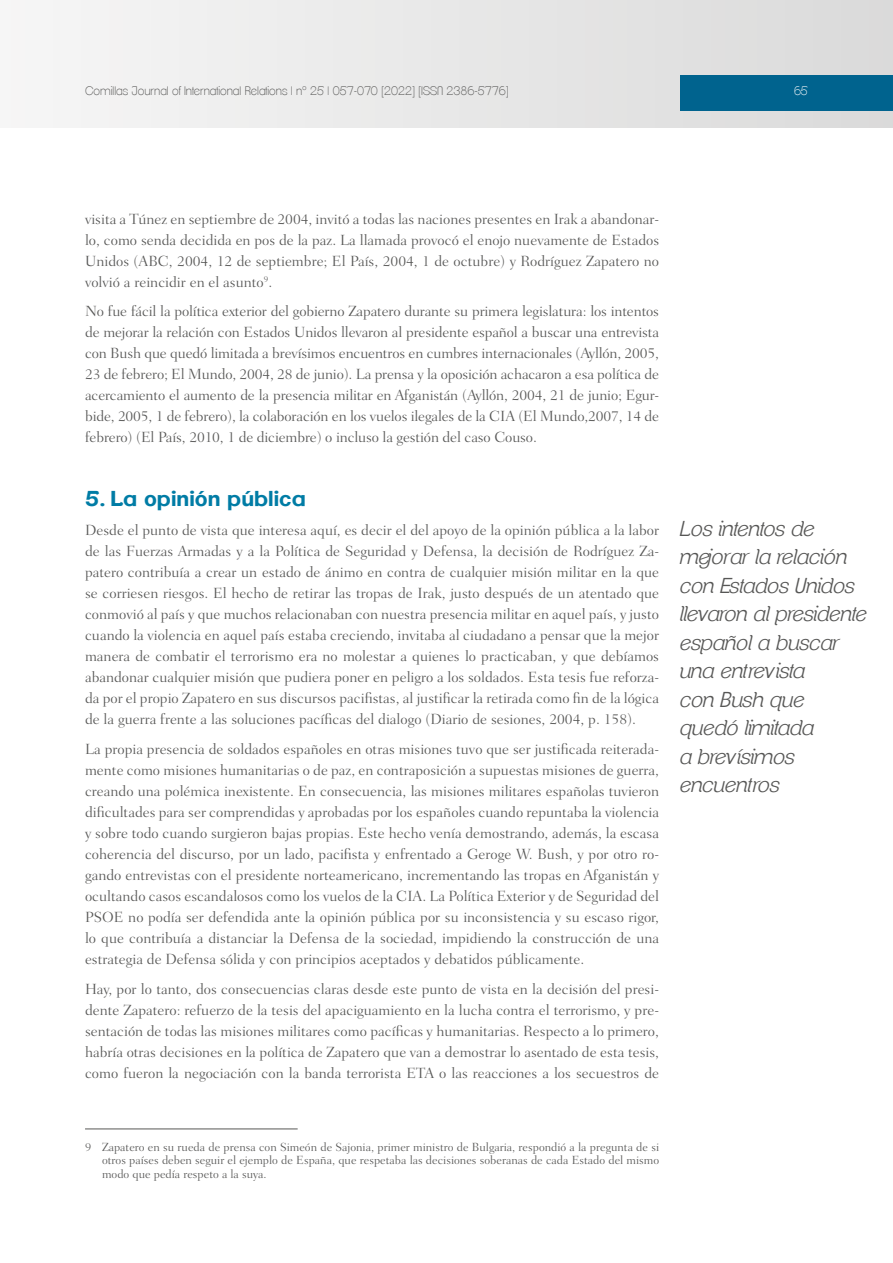
<style>
.page{position:relative;width:893px;height:1263px;background:#fff}
.page>*{position:absolute;margin:0;border:0;box-sizing:border-box;transform-origin:0 0}
._12_Entresacado{font:italic 300 21px/28.5px "Clemente P Daf";color:#575756}
.t1{font:700 21px "Clemente P Dam";color:#007ca5}
.t2{font:300 15px/21px "Fairfield LH";color:#575756;text-align:justify}
._08_Notas_pie_de_pág{font:300 12px/13.5px "Fairfield LH";color:#575756;text-align:justify}
.t3{font:200 12px "Clemente P Dac";color:#575756}
.t4{font:200 12px "Clemente P Dac";color:#fff}
</style>
<div class="page">
<div style="left:0;top:0;width:893px;height:128px;background:linear-gradient(to right,#f6f6f6,#dadada)"></div>
<div style="left:680px;top:75px;width:213px;height:36px;background:#00638e"></div>
<hr style="left:85px;top:1129px;width:213px;height:1px;background:#575756">
<p class="t3" style="left:85px;top:83px;width:425px">Comillas Journal of International Relations | nº 25 | 057-070 [2022] [ISSN 2386-5776]</p>
<p class="t4" style="left:794px;top:83px;width:15px">65</p>
<p class="t2" style="left:85px;top:208px;width:576px">visita a Túnez en septiembre de 2004, invitó a todas las naciones presentes en Irak a abandonar&shy;lo, como senda decidida en pos de la paz. La llamada provocó el enojo nuevamente de Estados Unidos (ABC, 2004, 12 de septiembre; El País, 2004, 1 de octubre) y Rodríguez Zapatero no volvió a reincidir en el asunto<sup>9</sup>.</p>
<p class="t2" style="left:85px;top:301px;width:576px">No fue fácil la política exterior del gobierno Zapatero durante su primera legislatura: los intentos de mejorar la relación con Estados Unidos llevaron al presidente español a buscar una entrevista con Bush que quedó limitada a brevísimos encuentros en cumbres internacionales (Ayllón, 2005, 23 de febrero; El Mundo, 2004, 28 de junio). La prensa y la oposición achacaron a esa política de acercamiento el aumento de la presencia militar en Afganistán (Ayllón, 2004, 21 de junio; Egur&shy;bide, 2005, 1 de febrero), la colaboración en los vuelos ilegales de la CIA (El Mundo,2007, 14 de febrero) (El País, 2010, 1 de diciembre) o incluso la gestión del caso Couso.</p>
<p class="t1" style="left:85px;top:486px;width:222px">5. La opinión pública</p>
<p class="t2" style="left:85px;top:520px;width:576px">Desde el punto de vista que interesa aquí, es decir el del apoyo de la opinión pública a la labor de las Fuerzas Armadas y a la Política de Seguridad y Defensa, la decisión de Rodríguez Za&shy;patero contribuía a crear un estado de ánimo en contra de cualquier misión militar en la que se corriesen riesgos. El hecho de retirar las tropas de Irak, justo después de un atentado que conmovió al país y que muchos relacionaban con nuestra presencia militar en aquel país, y justo cuando la violencia en aquel país estaba creciendo, invitaba al ciudadano a pensar que la mejor manera de combatir el terrorismo era no molestar a quienes lo practicaban, y que debíamos abandonar cualquier misión que pudiera poner en peligro a los soldados. Esta tesis fue reforza&shy;da por el propio Zapatero en sus discursos pacifistas, al justificar la retirada como fin de la lógica de la guerra frente a las soluciones pacíficas del dialogo (Diario de sesiones, 2004, p. 158).</p>
<p class="t2" style="left:85px;top:739px;width:576px">La propia presencia de soldados españoles en otras misiones tuvo que ser justificada reiterada&shy;mente como misiones humanitarias o de paz, en contraposición a supuestas misiones de guerra, creando una polémica inexistente. En consecuencia, las misiones militares españolas tuvieron dificultades para ser comprendidas y aprobadas por los españoles cuando repuntaba la violencia y sobre todo cuando surgieron bajas propias. Este hecho venía demostrando, además, la escasa coherencia del discurso, por un lado, pacifista y enfrentado a Geroge W. Bush, y por otro ro&shy;gando entrevistas con el presidente norteamericano, incrementando las tropas en Afganistán y ocultando casos escandalosos como los vuelos de la CIA. La Política Exterior y de Seguridad del PSOE no podía ser defendida ante la opinión pública por su inconsistencia y su escaso rigor, lo que contribuía a distanciar la Defensa de la sociedad, impidiendo la construcción de una estrategia de Defensa sólida y con principios aceptados y debatidos públicamente.</p>
<p class="t2" style="left:85px;top:978px;width:576px">Hay, por lo tanto, dos consecuencias claras desde este punto de vista en la decisión del presi&shy;dente Zapatero: refuerzo de la tesis del apaciguamiento en la lucha contra el terrorismo, y pre&shy;sentación de todas las misiones militares como pacíficas y humanitarias. Respecto a lo primero, habría otras decisiones en la política de Zapatero que van a demostrar lo asentado de esta tesis, como fueron la negociación con la banda terrorista ETA o las reacciones a los secuestros de</p>
<p class="_12_Entresacado" style="left:680px;top:514px;width:189px">Los intentos de mejorar la relación con Estados Unidos llevaron al presidente español a buscar una entrevista<br>con Bush que quedó limitada<br>a brevísimos encuentros</p>
<p class="_08_Notas_pie_de_pág" style="left:102px;top:1140px;width:559px;text-indent:-17px">9 Zapatero en su rueda de prensa con Simeón de Sajonia, primer ministro de Bulgaria, respondió a la pregunta de si otros países deben seguir el ejemplo de España, que respetaba las decisiones soberanas de cada Estado del mismo modo que pedía respeto a la suya.</p>
</div>
